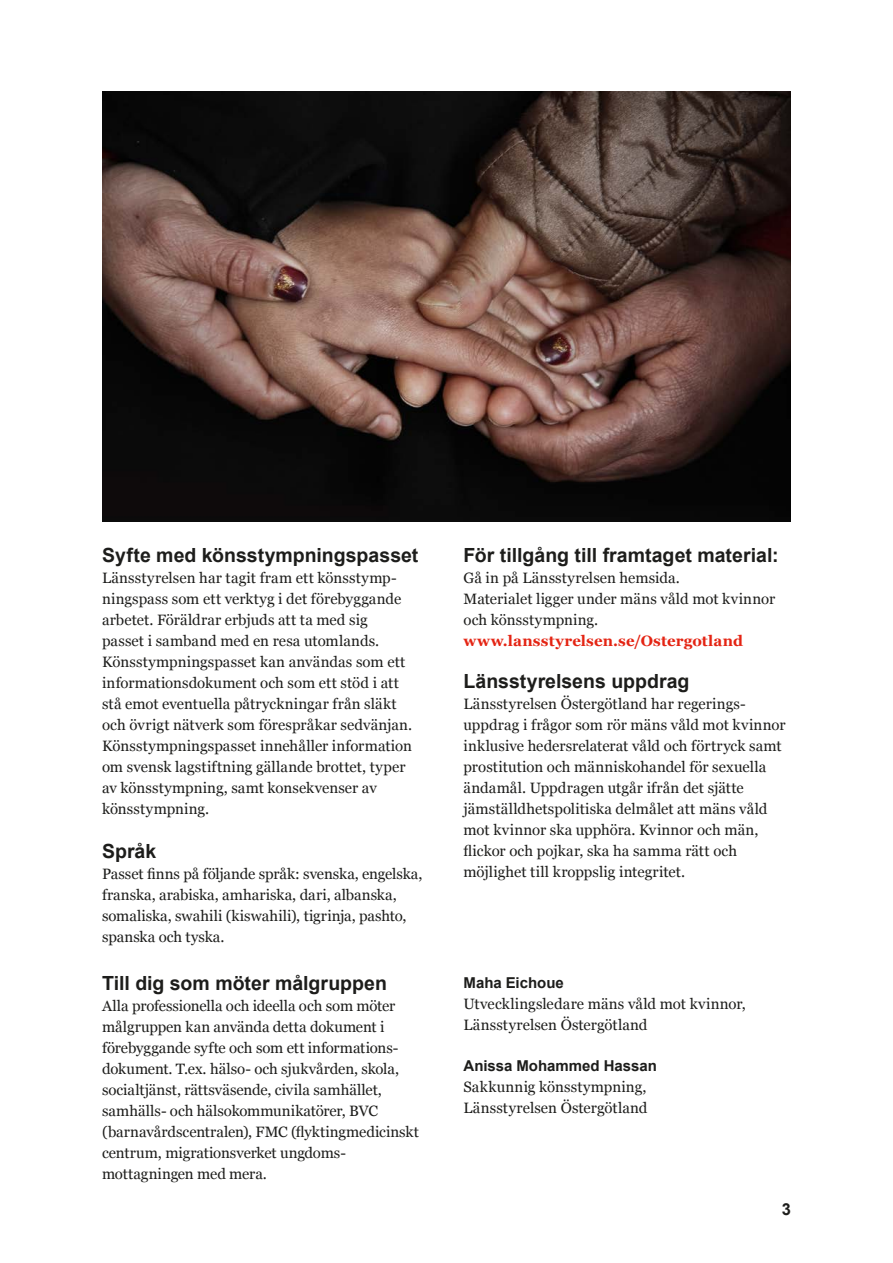
<style>
.page{position:relative;width:893px;height:1263px;background:#fff}
.page>*{position:absolute;margin:0;border:0;box-sizing:border-box;transform-origin:0 0}
.t1{font:700 19.5px "Arial";color:#1d1d1b}
.t2{font:700 16.5px "Arial";color:#1d1d1b}
.t3{font:15px/21px "Georgia";letter-spacing:.005em;color:#1d1d1b}
.t4{font:700 15px "Georgia";letter-spacing:.01em;color:#e42413}
.t5{font:700 15px "Arial";color:#1d1d1b}
</style>
<div class="page">
<img style="left:102px;top:91px;width:689px;height:431px">
<h2 class="t1" style="left:102px;top:542px;width:318px">Syfte med könsstympningspasset</h2>
<p class="t3" style="left:102px;top:566px;width:312px">Länsstyrelsen har tagit fram ett könsstymp&shy;ningspass som ett verktyg i det förebyggande arbetet. Föräldrar erbjuds att ta med sig passet i samband med en resa utomlands.<br>Könsstympningspasset kan användas som ett informationsdokument och som ett stöd i att stå emot eventuella påtryckningar från släkt och övrigt nätverk som förespråkar sedvänjan.<br>Könsstympningspasset innehåller information om svensk lagstiftning gällande brottet, typer av könsstympning, samt konsekvenser av könsstympning.</p>
<h2 class="t1" style="left:102px;top:839px;width:56px">Språk</h2>
<p class="t3" style="left:102px;top:863px;width:322px">Passet finns på följande språk: svenska, engelska, franska, arabiska, amhariska, dari, albanska, somaliska, swahili (kiswahili), tigrinja, pashto, spanska och tyska.</p>
<h2 class="t1" style="left:102px;top:970px;width:286px">Till dig som möter målgruppen</h2>
<p class="t3" style="left:102px;top:995px;width:318px">Alla professionella och ideella och som möter målgruppen kan använda detta dokument i förebyggande syfte och som ett informations&shy;dokument. T.ex. hälso- och sjukvården, skola, socialtjänst, rättsväsende, civila samhället, samhälls- och hälsokommunikatörer, BVC (barnavårdscentralen), FMC (flyktingmedicinskt centrum, migrationsverket ungdoms&shy;mottagningen med mera.</p>
<h2 class="t1" style="left:463px;top:542px;width:316px">För tillgång till framtaget material:</h2>
<p class="t3" style="left:463px;top:566px;width:218px">Gå in på Länsstyrelsen hemsida.</p>
<p class="t3" style="left:463px;top:587px;width:313px">Materialet ligger under mäns våld mot kvinnor och könsstympning.</p>
<p class="t4" style="left:463px;top:629px;width:281px">www.lansstyrelsen.se/Ostergotland</p>
<h2 class="t1" style="left:463px;top:668px;width:227px">Länsstyrelsens uppdrag</h2>
<p class="t3" style="left:463px;top:692px;width:323px">Länsstyrelsen Östergötland har regerings&shy;uppdrag i frågor som rör mäns våld mot kvinnor inklusive hedersrelaterat våld och förtryck samt prostitution och människohandel för sexuella ändamål. Uppdragen utgår ifrån det sjätte jämställdhetspolitiska delmålet att mäns våld mot kvinnor ska upphöra. Kvinnor och män, flickor och pojkar, ska ha samma rätt och möjlighet till kroppslig integritet.</p>
<p class="t5" style="left:463px;top:973px;width:102px">Maha Eichoue</p>
<p class="t3" style="left:463px;top:993px;width:284px">Utvecklingsledare mäns våld mot kvinnor,<br>Länsstyrelsen Östergötland</p>
<p class="t5" style="left:463px;top:1055px;width:195px">Anissa Mohammed Hassan</p>
<p class="t3" style="left:463px;top:1075px;width:186px">Sakkunnig könsstympning,<br>Länsstyrelsen Östergötland</p>
<p class="t2" style="left:782px;top:1199px;width:11px">3</p>
</div>
